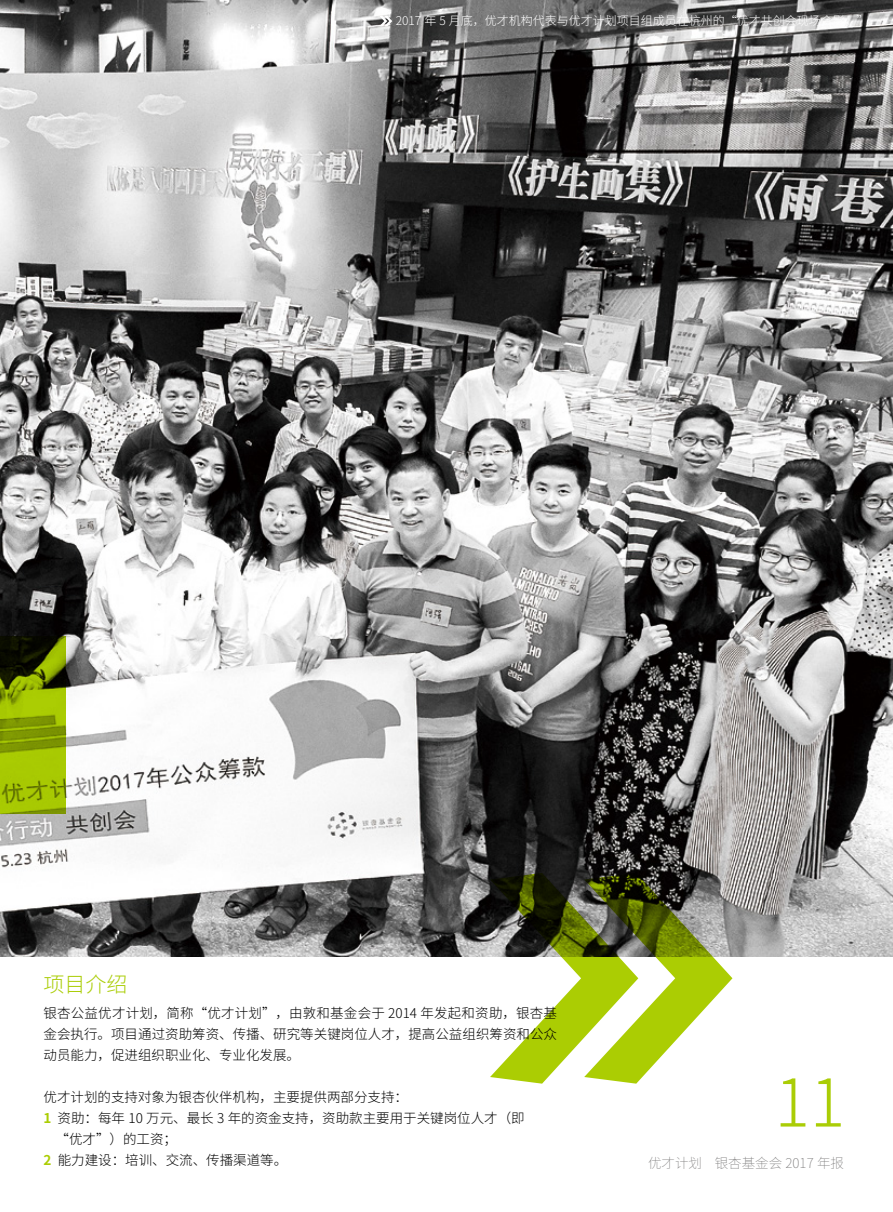
<style>
.page{position:relative;width:893px;height:1212px;background:#fff}
.page>*{position:absolute;margin:0;border:0;box-sizing:border-box;transform-origin:0 0}
.t1{font:300 66px "Source Han Sans CN";color:#aacd06}
.t2{font:300 21px "Source Han Sans CN";color:#aacd06}
.t3{font:300 13.5px/21px "Source Han Sans CN";color:#000;text-align:justify}
.t4{font:200 13.5px "Source Han Sans CN";color:#727171}
.t5{font:300 12px "Source Han Sans CN";color:#fff}
.s1{font-weight:700;color:#abcd03}
</style>
<div class="page">
<img style="left:0;top:0;width:893px;height:957px">
<svg style="left:490px;top:873px;width:242px;height:210px"></svg>
<svg style="left:0;top:636px;width:66px;height:177px;background:#7b9401"></svg>
<svg style="left:379px;top:16px;width:13px;height:10px"></svg>
<p class="t5" style="left:396px;top:14px;width:475px">2017 年 5 月底，优才机构代表与优才计划项目组成员在杭州的“优才共创会现场合影。”</p>
<h2 class="t2" style="left:44px;top:973px;width:85px">项目介绍</h2>
<p class="t3" style="left:44px;top:1003px;width:515px">银杏公益优才计划，简称“优才计划”，由敦和基金会于 2014 年发起和资助，银杏基金会执行。项目通过资助筹资、传播、研究等关键岗位人才，提高公益组织筹资和公众动员能力，促进组织职业化、专业化发展。</p>
<p class="t3" style="left:44px;top:1087px;width:366px">优才计划的支持对象为银杏伙伴机构，主要提供两部分支持：</p>
<p class="t3" style="left:44px;top:1108px;width:483px"><span class="s1">1</span> 资助：每年 10 万元、最长 3 年的资金支持，资助款主要用于关键岗位人才（即</p>
<p class="t3" style="left:56px;top:1129px;width:123px">“优才”）的工资；</p>
<p class="t3" style="left:44px;top:1150px;width:245px"><span class="s1">2</span> 能力建设：培训、交流、传播渠道等。</p>
<h1 class="t1" style="left:774px;top:1065px;width:72px">11</h1>
<p class="t4" style="left:648px;top:1155px;width:197px">优才计划 银杏基金会 2017 年报</p>
</div>
